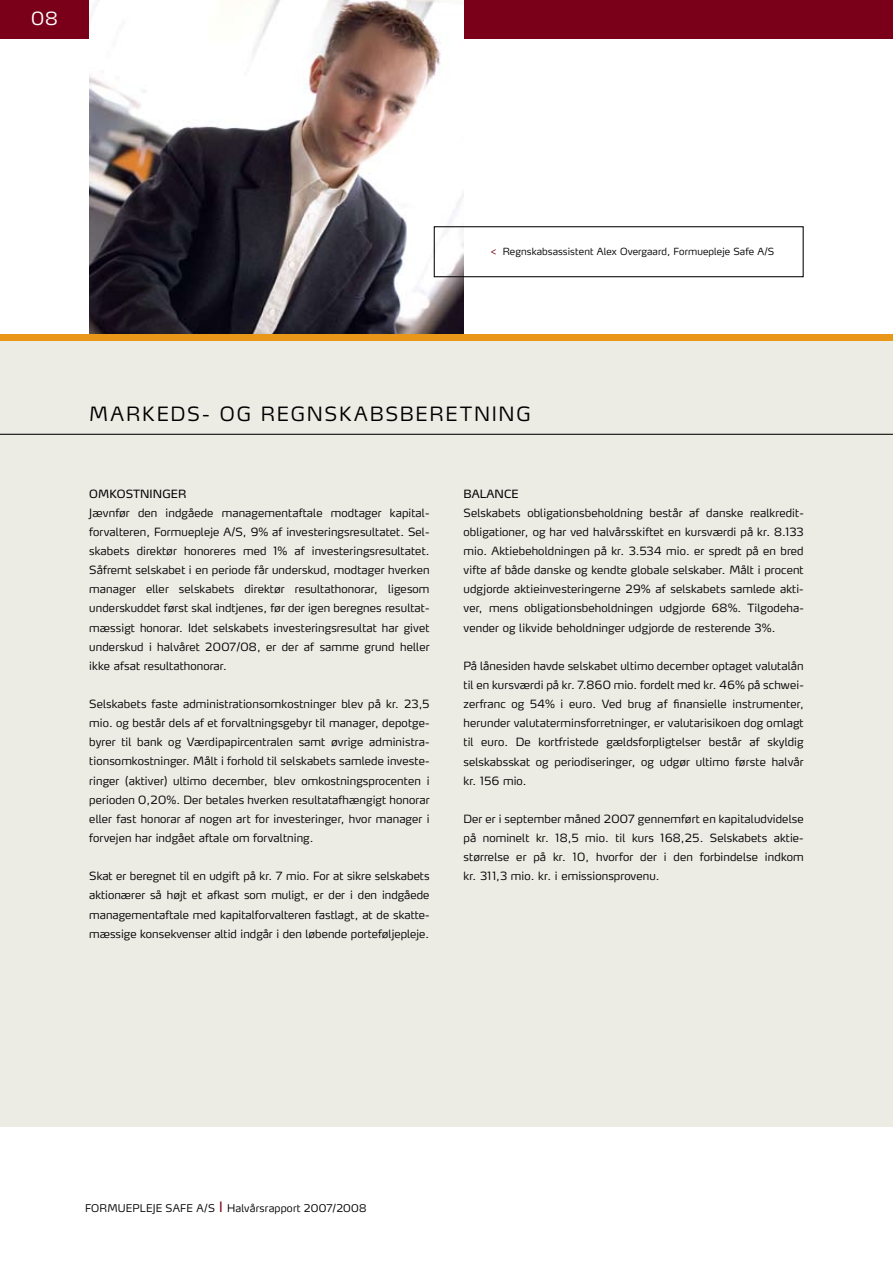
<style>
.page{position:relative;width:893px;height:1263px;background:#fff}
.page>*{position:absolute;margin:0;border:0;box-sizing:border-box;transform-origin:0 0}
.t1{font:300 19.5px "Max LF";letter-spacing:.095em;color:#000}
.t2{font:300 18px "Max LF";color:#fff}
.t3{font:300 11.25px/19.2px "Max LF";letter-spacing:.01em;color:#000;text-align:justify}
.t4{font:11.25px "Max LF";letter-spacing:.01em;color:#000}
.t5{font:300 10.5px "Max LF";letter-spacing:.015em;color:#000}
.t6{font:300 9.75px "Max LF";letter-spacing:.01em;color:#000}
.s1{color:#790018}
.s2{font-family:"Frutiger";font-weight:400;font-stretch:condensed;font-size:15px;color:#790018}
</style>
<div class="page">
<div style="left:0;top:0;width:893px;height:38px;background:#790018"></div>
<div style="left:0;top:340px;width:893px;height:787px;background:#ecebe4"></div>
<div style="left:0;top:334px;width:893px;height:6px;background:#e89719"></div>
<hr style="left:0;top:434px;width:893px;height:1px;background:#000">
<img style="left:89px;top:0;width:374px;height:334px">
<div style="left:434px;top:226px;width:370px;height:51px;border:1px solid #000"></div>
<h2 class="t2" style="left:31px;top:7px;width:28px">08</h2>
<p class="t6" style="left:491px;top:245px;width:285px"><span class="s1">&lt;</span> Regnskabsassistent Alex Overgaard, Formuepleje Safe A/S</p>
<h1 class="t1" style="left:89px;top:402px;width:18px">MAR</h1>
<h1 class="t1" style="left:142px;top:402px;width:165px">KEDS- OG Regnsk</h1>
<h1 class="t1" style="left:354px;top:402px;width:76px">absBERE</h1>
<h1 class="t1" style="left:460px;top:402px;width:72px">TNING</h1>
<p class="t4" style="left:89px;top:486px;width:99px">OMKOSTNINGER</p>
<p class="t3" style="left:89px;top:503px;width:342px">Jævnfør den indgåede managementaftale modtager kapital&shy;forvalteren, Formuepleje A/S, 9% af investeringsresultatet. Sel&shy;skabets direktør honoreres med 1% af investeringsresultatet.<br>Såfremt selskabet i en periode får underskud, modtager hverken manager eller selskabets direktør resultathonorar, ligesom underskuddet først skal indtjenes, før der igen beregnes resultat&shy;mæssigt honorar. Idet selskabets investeringsresultat har givet underskud i halvåret 2007/08, er der af samme grund heller ikke afsat resultathonorar.</p>
<p class="t3" style="left:89px;top:694px;width:342px">Selskabets faste administrationsomkostninger blev på kr. 23,5 mio. og består dels af et forvaltningsgebyr til manager, depotge&shy;byrer til bank og Værdipapircentralen samt øvrige administra&shy;tionsomkostninger. Målt i forhold til selskabets samlede investe&shy;ringer (aktiver) ultimo december, blev omkostningsprocenten i perioden 0,20%. Der betales hverken resultatafhængigt honorar eller fast honorar af nogen art for investeringer, hvor manager i forvejen har indgået aftale om forvaltning.</p>
<p class="t3" style="left:89px;top:866px;width:342px">Skat er beregnet til en udgift på kr. 7 mio. For at sikre selskabets aktionærer så højt et afkast som muligt, er der i den indgåede managementaftale med kapitalforvalteren fastlagt, at de skatte&shy;mæssige konsekvenser altid indgår i den løbende porteføljepleje.</p>
<p class="t4" style="left:463px;top:486px;width:57px">BALANCE</p>
<p class="t3" style="left:463px;top:503px;width:342px">Selskabets obligationsbeholdning består af danske realkredit&shy;obligationer, og har ved halvårsskiftet en kursværdi på kr. 8.133 mio. Aktiebeholdningen på kr. 3.534 mio. er spredt på en bred vifte af både danske og kendte globale selskaber. Målt i procent udgjorde aktieinvesteringerne 29% af selskabets samlede akti&shy;ver, mens obligationsbeholdningen udgjorde 68%. Tilgodeha&shy;vender og likvide beholdninger udgjorde de resterende 3%.</p>
<p class="t3" style="left:463px;top:656px;width:342px">På lånesiden havde selskabet ultimo december optaget valutalån til en kursværdi på kr. 7.860 mio. fordelt med kr. 46% på schwei&shy;zerfranc og 54% i euro. Ved brug af finansielle instrumenter, herunder valutaterminsforretninger, er valutarisikoen dog omlagt til euro. De kortfristede gældsforpligtelser består af skyldig selskabsskat og periodiseringer, og udgør ultimo første halvår kr. 156 mio.</p>
<p class="t3" style="left:463px;top:809px;width:342px">Der er i september måned 2007 gennemført en kapitaludvidelse på nominelt kr. 18,5 mio. til kurs 168,25. Selskabets aktie&shy;størrelse er på kr. 10, hvorfor der i den forbindelse indkom kr. 311,3 mio. kr. i emissionsprovenu.</p>
<p class="t5" style="left:85px;top:1201px;width:283px">Formuepleje Safe A/S <span class="s2">I</span> Halvårsrapport 2007/2008</p>
</div>
